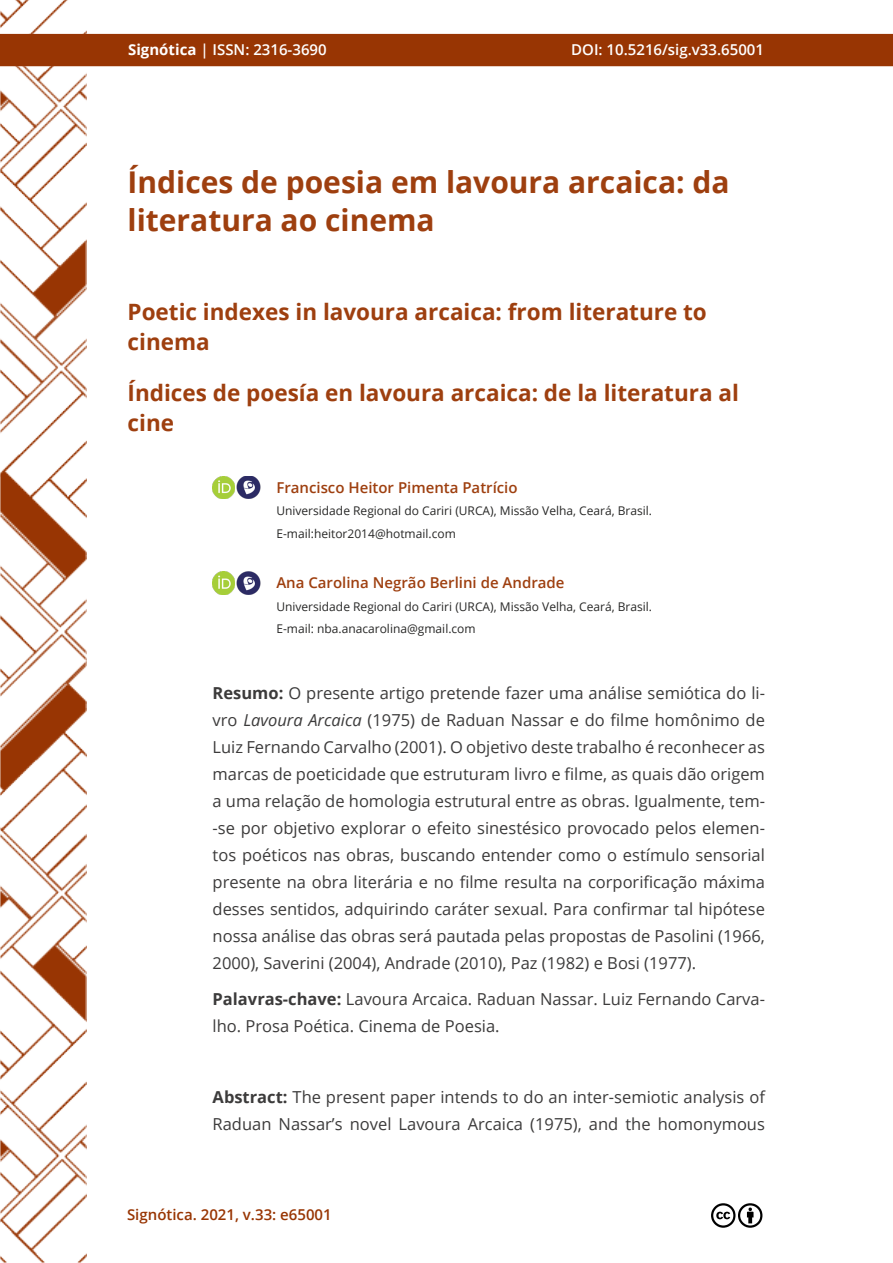
<style>
.page{position:relative;width:893px;height:1263px;background:#fff}
.page>*{position:absolute;margin:0;border:0;box-sizing:border-box;transform-origin:0 0}
.t1{font:700 30px/37.5px "Open Sans";color:#9e3f0f}
.t2{font:700 22.5px/30px "Open Sans";color:#9e3f0f}
.t3{font:16.5px/27px "Open Sans";color:#3c3b3b}
.t4{font:600 15px "Open Sans";color:#9e3f0f}
.t5{font:600 15px "Open Sans";color:#fff}
.t6{font:600 15px "Open Sans";color:#983503}
.t7{font:12px/22.5px "Open Sans";color:#282827}
.s1{font-weight:700}
.s2{font-style:italic}
</style>
<div class="page">
<img style="left:0;top:0;width:87px;height:1263px">
<div style="left:0;top:34px;width:893px;height:32px;background:#983503"></div>
<svg style="left:711px;top:1203px;width:52px;height:25px"></svg>
<img style="left:213px;top:476px;width:20px;height:22px">
<img style="left:233px;top:476px;width:28px;height:22px">
<img style="left:213px;top:572px;width:20px;height:22px">
<img style="left:233px;top:572px;width:28px;height:22px">
<p class="t5" style="left:128px;top:39px;width:200px"><span class="s1">Signótica</span> | ISSN: 2316-3690</p>
<p class="t5" style="left:571px;top:39px;width:194px">DOI: 10.5216/sig.v33.65001</p>
<h1 class="t1" style="left:128px;top:163px;width:604px">Índices de poesia em lavoura arcaica: da literatura ao cinema</h1>
<h2 class="t2" style="left:128px;top:296px;width:581px">Poetic indexes in lavoura arcaica: from literature to cinema</h2>
<h2 class="t2" style="left:128px;top:377px;width:613px">Índices de poesía en lavoura arcaica: de la literatura al cine</h2>
<p class="t4" style="left:276px;top:477px;width:243px">Francisco Heitor Pimenta Patrício</p>
<p class="t7" style="left:276px;top:499px;width:377px">Universidade Regional do Cariri (URCA), Missão Velha, Ceará, Brasil.<br>E-mail:heitor2014@hotmail.com</p>
<p class="t4" style="left:276px;top:572px;width:290px">Ana Carolina Negrão Berlini de Andrade</p>
<p class="t7" style="left:276px;top:595px;width:377px">Universidade Regional do Cariri (URCA), Missão Velha, Ceará, Brasil.<br>E-mail: nba.anacarolina@gmail.com</p>
<p class="t3" style="left:213px;top:679px;width:554px;text-align:justify"><span class="s1">Resumo:</span> O presente artigo pretende fazer uma análise semiótica do li&shy;vro <span class="s2">Lavoura Arcaica</span> (1975) de Raduan Nassar e do filme homônimo de Luiz Fernando Carvalho (2001). O objetivo deste trabalho é reconhecer as marcas de poeticidade que estruturam livro e filme, as quais dão origem a uma relação de homologia estrutural entre as obras. Igualmente, tem--se por objetivo explorar o efeito sinestésico provocado pelos elemen&shy;tos poéticos nas obras, buscando entender como o estímulo sensorial presente na obra literária e no filme resulta na corporificação máxima desses sentidos, adquirindo caráter sexual. Para confirmar tal hipótese nossa análise das obras será pautada pelas propostas de Pasolini (1966, 2000), Saverini (2004), Andrade (2010), Paz (1982) e Bosi (1977).</p>
<p class="t3" style="left:213px;top:985px;width:554px"><span class="s1">Palavras-chave:</span> Lavoura Arcaica. Raduan Nassar. Luiz Fernando Carva&shy;lho. Prosa Poética. Cinema de Poesia.</p>
<p class="t3" style="left:213px;top:1083px;width:554px"><span class="s1">Abstract:</span> The present paper intends to do an inter-semiotic analysis of<br>Raduan Nassar’s novel Lavoura Arcaica (1975), and the homonymous</p>
<p class="t6" style="left:127px;top:1205px;width:206px">Signótica. 2021, v.33: e65001</p>
</div>
